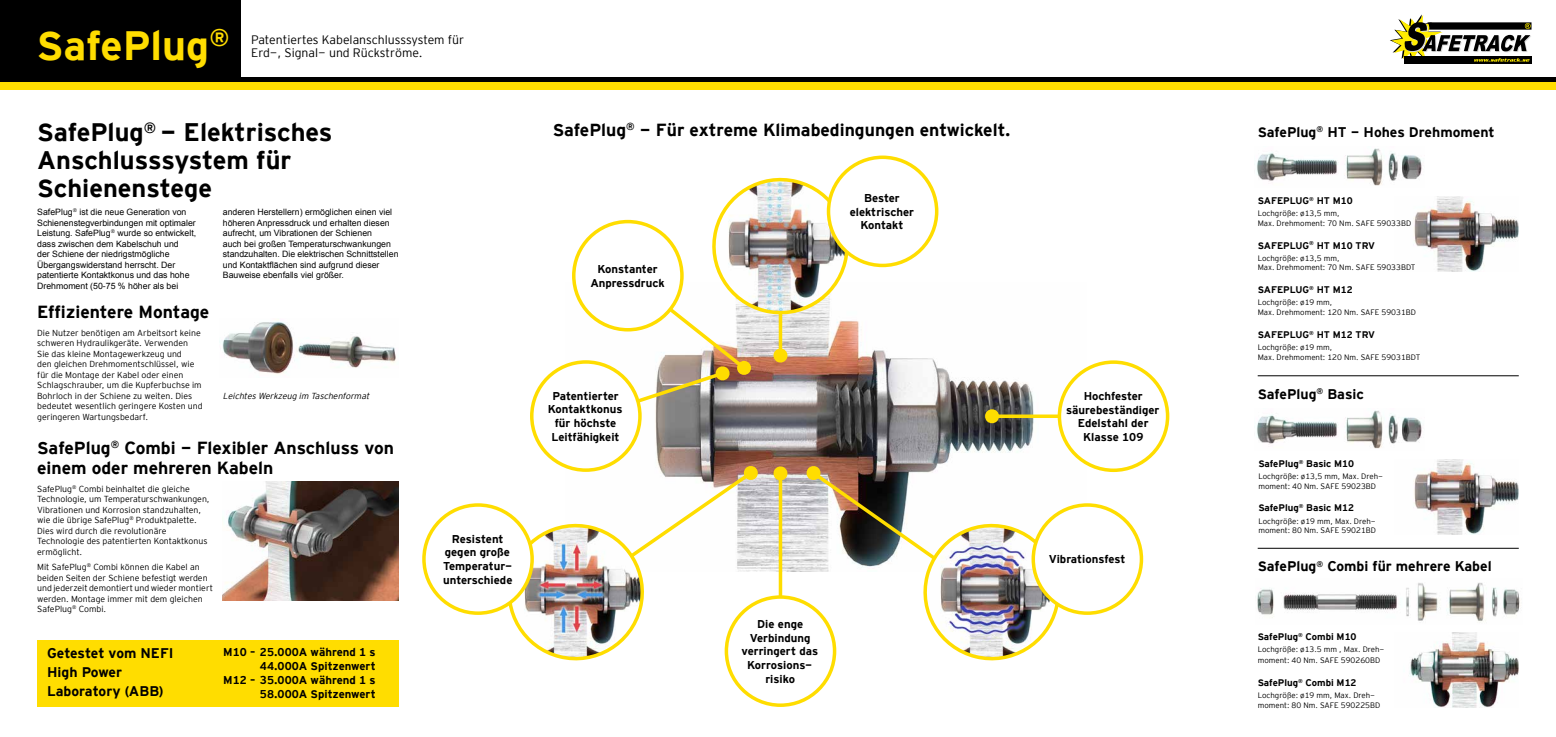
<style>
.page{position:relative;width:1556px;height:737px;background:#fff}
.page>*{position:absolute;margin:0;border:0;box-sizing:border-box;transform-origin:0 0}
.t1{font:700 25.38px/28px "Interstate Mono";color:#000}
.t2{font:700 17.5px/20.1px "Interstate Mono";color:#000}
.t3{font:700 14px/19.2px "Interstate Mono";color:#000}
.t4{font:12.25px/13.1px "Interstate Mono Lgt";color:#000}
.t5{font:700 11.38px/13.7px "Interstate Mono";color:#000;text-align:center}
.t6{font:700 9.62px "Interstate Mono";color:#000}
.t7{font:8.75px/10.5px "Interstate Mono Lgt";color:#000}
.t8{font:8.75px/10.5px "Arial";color:#000}
.t9{font:italic 8.75px "Interstate Mono Lgt";color:#000}
.t10{font:7.88px/9.6px "Interstate Mono Lgt";color:#000}
.s1{font-family:"Interstate Mono";font-weight:700;font-size:41.12px;color:#fd0}
.s2{font-family:"Interstate Mono";font-weight:700;font-size:23.97px;color:#fd0}
</style>
<div class="page">
<img style="left:1256px;top:148px;width:166px;height:38px">
<img style="left:1413px;top:197px;width:105px;height:74px">
<img style="left:1414px;top:460px;width:104px;height:74px">
<div style="left:0;top:0;width:241px;height:79px;background:#000"></div>
<img style="left:565px;top:283px;width:521px;height:289px">
<div style="left:0;top:77px;width:1555px;height:5px;background:#000"></div>
<div style="left:0;top:82px;width:1555px;height:7px;background:#fd0"></div>
<div style="left:1403px;top:56px;width:128px;height:8px;background:#000"></div>
<svg style="left:1390px;top:14px;width:141px;height:48px"></svg>
<svg style="left:999px;top:414px;width:58px;height:4px"></svg>
<svg style="left:984px;top:408px;width:15px;height:16px"></svg>
<svg style="left:778px;top:481px;width:4px;height:114px"></svg>
<svg style="left:772px;top:465px;width:16px;height:16px"></svg>
<img style="left:1257px;top:582px;width:263px;height:39px">
<img style="left:1409px;top:632px;width:109px;height:75px">
<img style="left:1256px;top:410px;width:166px;height:39px">
<hr style="left:1257px;top:548px;width:261px;height:1px;background:#000">
<hr style="left:1257px;top:375px;width:261px;height:1px;background:#000">
<div style="left:37px;top:640px;width:361px;height:67px;background:#fd0"></div>
<img style="left:223px;top:481px;width:175px;height:119px">
<div style="left:531px;top:362px;width:109px;height:108px;background:#fff;border-radius:50%"></div>
<div style="left:530px;top:360px;width:111px;height:112px;border:4px solid #fd0;border-radius:50%"></div>
<div style="left:1059px;top:362px;width:108px;height:108px;background:#fff;border-radius:50%"></div>
<div style="left:1057px;top:360px;width:112px;height:112px;border:4px solid #fd0;border-radius:50%"></div>
<div style="left:724px;top:595px;width:112px;height:112px;border:4px solid #fd0;border-radius:50%"></div>
<img style="left:581px;top:168px;width:277px;height:254px">
<img style="left:805px;top:465px;width:264px;height:204px">
<svg style="left:502px;top:465px;width:256px;height:204px"></svg>
<div style="left:828px;top:157px;width:108px;height:108px;background:#fff;border-radius:50%"></div>
<div style="left:826px;top:155px;width:112px;height:112px;border:4px solid #fd0;border-radius:50%"></div>
<img style="left:222px;top:319px;width:174px;height:55px">
<div style="left:1033px;top:505px;width:108px;height:108px;background:#fff;border-radius:50%"></div>
<div style="left:1031px;top:503px;width:112px;height:112px;border:4px solid #fd0;border-radius:50%"></div>
<div style="left:424px;top:505px;width:108px;height:108px;background:#fff;border-radius:50%"></div>
<div style="left:422px;top:503px;width:112px;height:112px;border:4px solid #fd0;border-radius:50%"></div>
<h3 class="t4" style="left:251px;top:33px;width:214px;text-indent:-214px"><span class="s1">SafePlug</span><span class="s2">®</span> Patentiertes Kabelanschlusssystem für<br>Erd-, Signal- und Rückströme.</h3>
<h1 class="t1" style="left:37px;top:118px;width:297px">SafePlug<sup>®</sup> - Elektrisches<br>Anschlusssystem für<br>Schienenstege</h1>
<p class="t8" style="left:37px;top:207px;width:160px">SafePlug<sup>®</sup> ist die neue Generation von Schienenstegverbindungen mit optimaler Leistung. SafePlug<sup>®</sup> wurde so entwickelt, dass zwischen dem Kabelschuh und<br>der Schiene der niedrigstmögliche Übergangswiderstand herrscht. Der patentierte Kontaktkonus und das hohe Drehmoment (50-75 % höher als bei</p>
<p class="t8" style="left:223px;top:207px;width:177px">anderen Herstellern) ermöglichen einen viel höheren Anpressdruck und erhalten diesen aufrecht, um Vibrationen der Schienen<br>auch bei großen Temperaturschwankungen standzuhalten. Die elektrischen Schnittstellen und Kontaktflächen sind aufgrund dieser Bauweise ebenfalls viel größer.</p>
<h2 class="t2" style="left:37px;top:302px;width:174px">Effizientere Montage</h2>
<p class="t7" style="left:37px;top:327px;width:167px">Die Nutzer benötigen am Arbeitsort keine schweren Hydraulikgeräte. Verwenden<br>Sie das kleine Montagewerkzeug und<br>den gleichen Drehmomentschlüssel, wie für die Montage der Kabel oder einen Schlagschrauber, um die Kupferbuchse im Bohrloch in der Schiene zu weiten. Dies bedeutet wesentlich geringere Kosten und geringeren Wartungsbedarf.</p>
<p class="t9" style="left:223px;top:391px;width:150px">Leichtes Werkzeug im Taschenformat</p>
<h2 class="t2" style="left:37px;top:437px;width:358px">SafePlug<sup>®</sup> Combi - Flexibler Anschluss von einem oder mehreren Kabeln</h2>
<p class="t7" style="left:37px;top:483px;width:174px">SafePlug<sup>®</sup> Combi beinhaltet die gleiche Technologie, um Temperaturschwankungen, Vibrationen und Korrosion standzuhalten, wie die übrige SafePlug<sup>®</sup> Produktpalette.<br>Dies wird durch die revolutionäre Technologie des patentierten Kontaktkonus ermöglicht.</p>
<p class="t7" style="left:37px;top:561px;width:177px">Mit SafePlug<sup>®</sup> Combi können die Kabel an beiden Seiten der Schiene befestigt werden und jederzeit demontiert und wieder montiert werden. Montage immer mit dem gleichen SafePlug<sup>®</sup> Combi.</p>
<h3 class="t3" style="left:47px;top:643px;width:128px">Getestet vom NEFI<br>High Power<br>Laboratory (ABB)</h3>
<h3 class="t5" style="left:223px;top:645px;width:154px;text-align:right">M10 – 25.000A während 1 s<br>44.000A Spitzenwert<br>M12 – 35.000A während 1 s<br>58.000A Spitzenwert</h3>
<h3 class="t5" style="left:443px;top:532px;width:71px">Resistent gegen große<br>Temperatur&shy;unterschiede</h3>
<h2 class="t2" style="left:552px;top:120px;width:459px">SafePlug<sup>®</sup> - Für extreme Klimabedingungen entwickelt.</h2>
<h3 class="t5" style="left:590px;top:262px;width:76px">Konstanter<br>Anpressdruck</h3>
<h3 class="t5" style="left:849px;top:191px;width:66px">Bester elektrischer<br>Kontakt</h3>
<h3 class="t5" style="left:548px;top:389px;width:76px">Patentierter<br>Kontaktkonus für höchste<br>Leitfähigkeit</h3>
<h3 class="t5" style="left:1066px;top:389px;width:95px">Hochfester säurebeständiger<br>Edelstahl der<br>Klasse 109</h3>
<h3 class="t5" style="left:741px;top:617px;width:78px">Die enge<br>Verbindung verringert das<br>Korrosions&shy;risiko</h3>
<h3 class="t5" style="left:1048px;top:552px;width:78px">Vibrationsfest</h3>
<h3 class="t3" style="left:1257px;top:122px;width:238px">SafePlug<sup>®</sup> HT - Hohes Drehmoment</h3>
<p class="t6" style="left:1257px;top:195px;width:97px">SAFEPLUG<sup>®</sup> HT M10</p>
<p class="t10" style="left:1257px;top:208px;width:155px">Lochgröße: ø13,5 mm,<br>Max. Drehmoment: 70 Nm. SAFE 59033BD</p>
<p class="t6" style="left:1257px;top:240px;width:119px">SAFEPLUG<sup>®</sup> HT M10 TRV</p>
<p class="t10" style="left:1257px;top:253px;width:159px">Lochgröße: ø13,5 mm,<br>Max. Drehmoment: 70 Nm. SAFE 59033BDT</p>
<p class="t6" style="left:1257px;top:284px;width:97px">SAFEPLUG<sup>®</sup> HT M12</p>
<p class="t10" style="left:1257px;top:298px;width:160px">Lochgröße: ø19 mm,<br>Max. Drehmoment: 120 Nm. SAFE 59031BD</p>
<p class="t6" style="left:1257px;top:329px;width:119px">SAFEPLUG<sup>®</sup> HT M12 TRV</p>
<p class="t10" style="left:1257px;top:342px;width:164px">Lochgröße: ø19 mm,<br>Max. Drehmoment: 120 Nm. SAFE 59031BDT</p>
<h3 class="t3" style="left:1257px;top:384px;width:108px">SafePlug<sup>®</sup> Basic</h3>
<p class="t6" style="left:1258px;top:458px;width:97px">SafePlug<sup>®</sup> Basic M10</p>
<p class="t10" style="left:1258px;top:471px;width:126px">Lochgröße: ø13,5 mm, Max. Dreh&shy;moment: 40 Nm. SAFE 59023BD</p>
<p class="t6" style="left:1258px;top:502px;width:97px">SafePlug<sup>®</sup> Basic M12</p>
<p class="t10" style="left:1258px;top:516px;width:119px">Lochgröße: ø19 mm, Max. Dreh&shy;moment: 80 Nm. SAFE 59021BD</p>
<h3 class="t3" style="left:1257px;top:556px;width:235px">SafePlug<sup>®</sup> Combi für mehrere Kabel</h3>
<p class="t6" style="left:1257px;top:631px;width:100px">SafePlug<sup>®</sup> Combi M10</p>
<p class="t10" style="left:1257px;top:643px;width:128px;line-height:11.5px">Lochgröße: ø13.5 mm , Max. Dreh&shy;moment: 40 Nm. SAFE 590260BD</p>
<p class="t6" style="left:1257px;top:677px;width:100px">SafePlug<sup>®</sup> Combi M12</p>
<p class="t10" style="left:1257px;top:691px;width:124px">Lochgröße: ø19 mm, Max. Dreh&shy;moment: 80 Nm. SAFE 590225BD</p>
</div>
